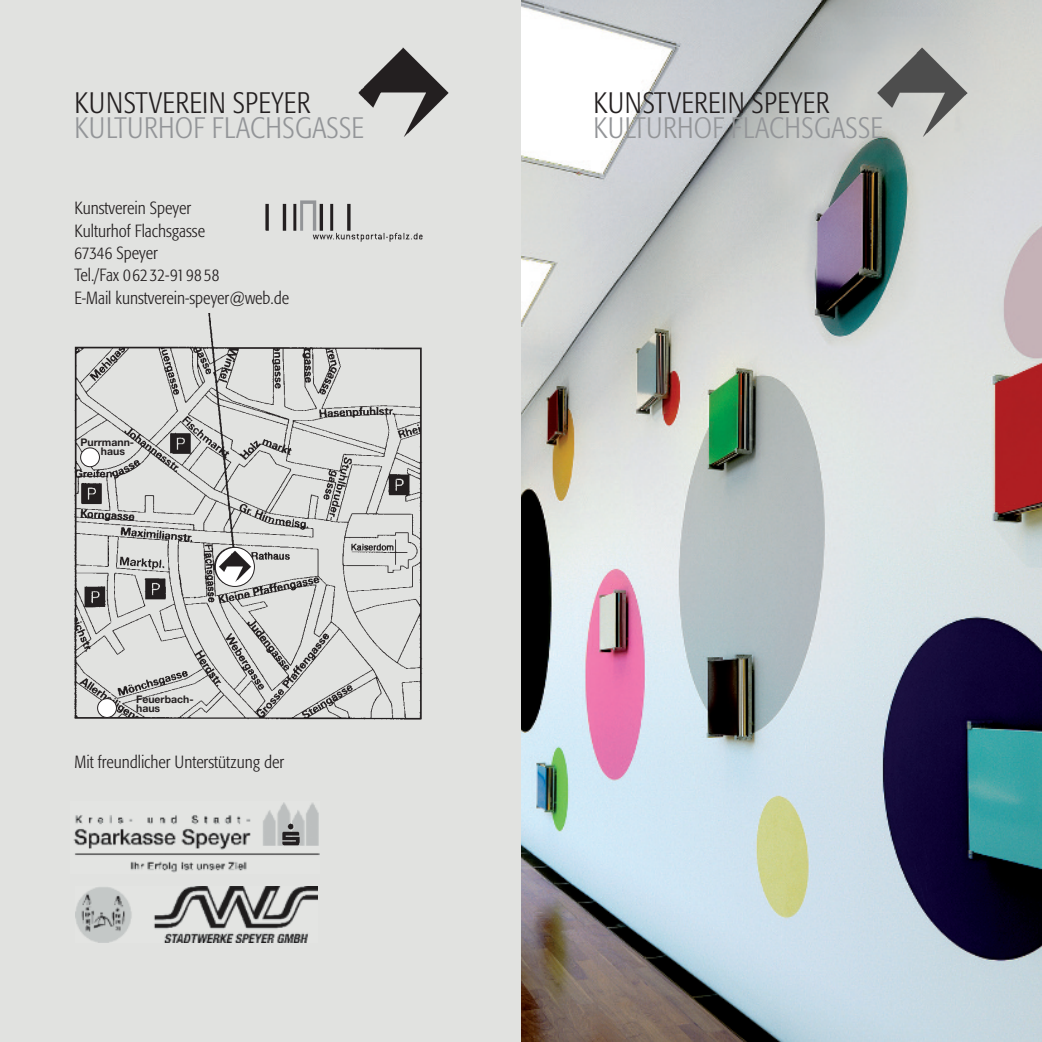
<style>
.page{position:relative;width:1042px;height:1042px;background:#fff}
.page>*{position:absolute;margin:0;border:0;box-sizing:border-box;transform-origin:0 0}
.t1{font:300 condensed 29.4px "Formata";letter-spacing:.01em;color:#939598}
.t2{font:300 condensed 29.4px "Formata";letter-spacing:.02em;color:#231f20}
.t3{font:29.22px "Formata Light Condensed+AOHHAV";letter-spacing:.01em;color:#939598}
.t4{font:29.22px "Formata Light Condensed+AOHHAV";letter-spacing:.02em;color:#231f20}
.t5{font:300 condensed 17.5px/22.4px "Formata";color:#231f20}
.t6{font:700 10.5px/8.8px "Helvetica Neue";color:#231f20}
</style>
<div class="page">
<img style="left:521px;top:0;width:521px;height:1042px">
<img style="left:875px;top:47px;width:94px;height:92px">
<div style="left:0;top:0;width:521px;height:1042px;background:#e1e2e0"></div>
<img style="left:358px;top:47px;width:91px;height:90px">
<img style="left:74px;top:314px;width:348px;height:405px">
<img style="left:265px;top:201px;width:157px;height:41px">
<img style="left:76px;top:886px;width:242px;height:57px">
<img style="left:73px;top:802px;width:246px;height:71px">
<div style="left:81px;top:448px;width:18px;height:19px;background:#fff;border-radius:50%"></div>
<div style="left:80px;top:447px;width:20px;height:20px;border:2px solid #231f20;border-radius:50%"></div>
<svg style="left:215px;top:547px;width:39px;height:39px"></svg>
<div style="left:215px;top:547px;width:40px;height:40px;border:2px solid #231f20;border-radius:50%"></div>
<div style="left:98px;top:698px;width:18px;height:19px;background:#fff;border-radius:50%"></div>
<div style="left:97px;top:698px;width:20px;height:20px;border:2px solid #231f20;border-radius:50%"></div>
<img style="left:218px;top:551px;width:33px;height:32px">
<h1 class="t2" style="left:74px;top:91px;width:237px">KUNSTVEREIN SPEYER</h1>
<h1 class="t1" style="left:74px;top:116px;width:291px">KULTURHOF FLACHSGASSE</h1>
<p class="t5" style="left:74px;top:198px;width:216px">Kunstverein Speyer<br>Kulturhof Flachsgasse<br>67346 Speyer<br>Tel./Fax 06232-919858<br>E-Mail kunstverein-speyer@web.de</p>
<p class="t6" style="left:101px;top:439px;width:35px;text-indent:-20px">Purrmann&shy;haus</p>
<p class="t6" style="left:136px;top:696px;width:59px">Feuerbach&shy;haus</p>
<p class="t5" style="left:74px;top:751px;width:211px">Mit freundlicher Unterstützung der</p>
<h2 class="t4" style="left:593px;top:91px;width:237px">KUNSTVEREIN SPEYER</h2>
<h2 class="t3" style="left:593px;top:116px;width:291px">KULTURHOF FLACHSGASSE</h2>
</div>
